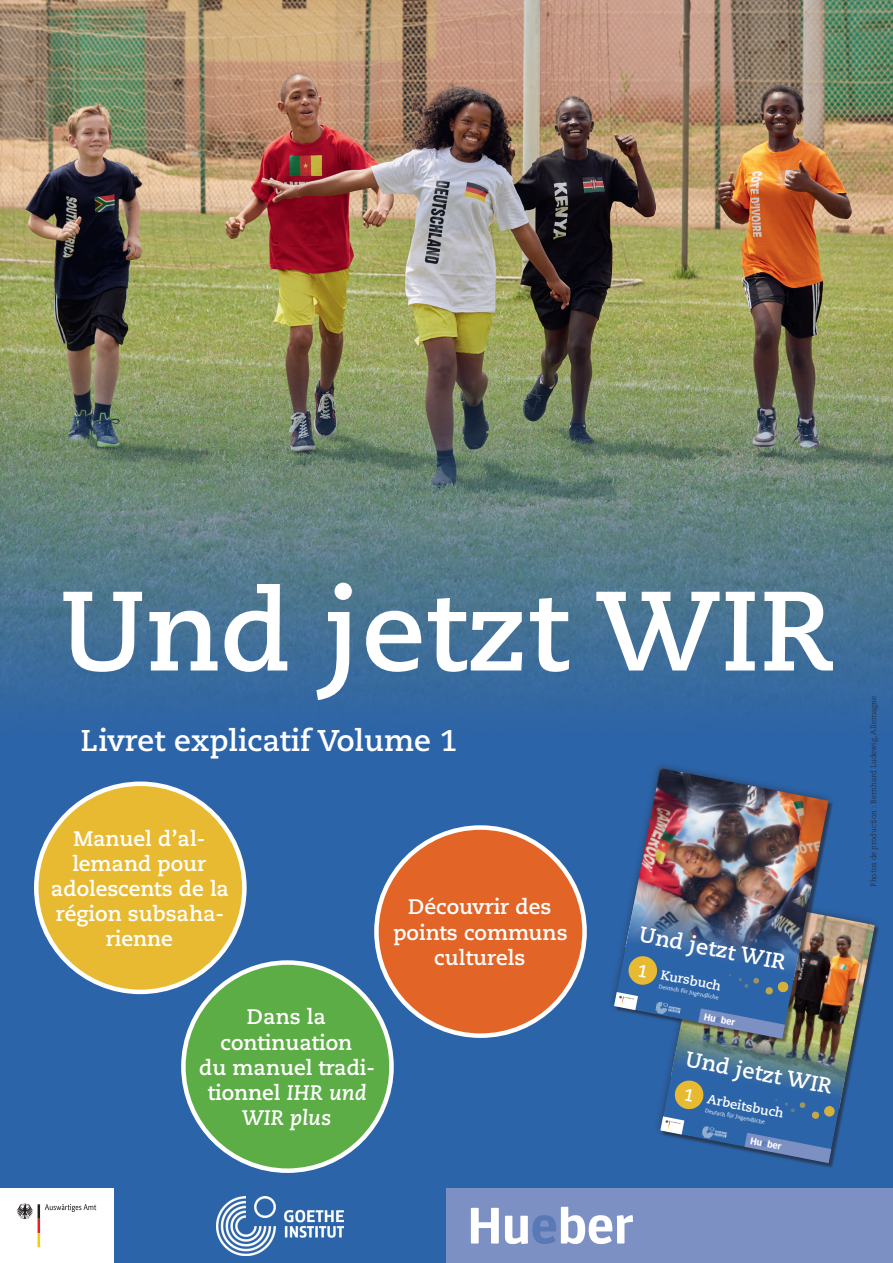
<style>
.page{position:relative;width:893px;height:1263px;background:#fff}
.page>*{position:absolute;margin:0;border:0;box-sizing:border-box;transform-origin:0 0}
.t1{font:700 112.5px "Caecilia LT Pro 75";color:#fff}
.t2{font:700 52.5px "Forward Sans";color:#fff}
.t3{font:700 30px "Caecilia LT Pro 75";color:#fff}
.t4{font:700 21.6px "Caecilia LT Pro 75";color:#fff}
.t5{font:700 21px/25.2px "Caecilia LT Pro 75";color:#fff;text-align:center}
.t6{font:italic 700 21px "Caecilia LT Pro 76";color:#fff}
.t7{font:700 12.9px "Caecilia LT Pro 75";color:#fff}
.t8{font:700 10.05px "Forward Sans";color:#fff}
.t9{font:300 7.5px "Caecilia LT Pro 45";color:#231f20}
.t10{font:5.25px "Caecilia LT Pro 55 Roman";color:#fff}
.s1{font-family:"Caecilia LT Pro 76";font-style:italic}
.s2{font-size:17.25px}
.s3{color:#5878b6}
.s4{color:#5978b6}
</style>
<div class="page">
<img style="left:0;top:0;width:893px;height:330px">
<img style="left:0;top:330px;width:893px;height:933px">
<div style="left:183px;top:962px;width:208px;height:209px;background:#5dad47;border-radius:50%"></div>
<div style="left:376px;top:827px;width:209px;height:209px;background:#e26427;border-radius:50%"></div>
<div style="left:36px;top:784px;width:208px;height:208px;background:#e8ba31;border-radius:50%"></div>
<div style="left:446px;top:1188px;width:447px;height:75px;background:#7d90c4"></div>
<div style="left:0;top:1188px;width:113px;height:75px;background:#fff"></div>
<svg style="left:17px;top:1203px;width:79px;height:44px"></svg>
<img style="left:216px;top:1196px;width:127px;height:59px">
<div style="left:651px;top:883px;width:233px;height:289px;background:#2c64a9"></div>
<img style="left:838px;top:892px;width:37px;height:217px">
<div style="left:605px;top:759px;width:233px;height:288px;background:#2c64a9"></div>
<img style="left:625px;top:768px;width:203px;height:125px">
<img style="left:614px;top:893px;width:239px;height:270px">
<h1 class="t1" style="left:60px;top:554px;width:774px">Und jetzt WIR</h1>
<h3 class="t3" style="left:81px;top:720px;width:378px">Livret explicatif Volume 1</h3>
<p class="t5" style="left:51px;top:825px;width:180px">Manuel d’al&shy;lemand pour adolescents de la région subsaha&shy;rienne</p>
<p class="t5" style="left:199px;top:1004px;width:177px">Dans la continuation<br>du manuel tradi&shy;tionnel <span class="s1">IHR und</span></p>
<p class="t6" style="left:242px;top:1104px;width:91px">WIR plus</p>
<p class="t5" style="left:393px;top:894px;width:176px">Découvrir des points communs culturels</p>
<p class="t4" style="left:642px;top:920px;width:150px;rotate:11deg">Und jetzt WIR</p>
<p class="t10" style="left:659px;top:983px;width:62px;rotate:11deg">Deutsch für Jugendliche</p>
<p class="t7" style="left:639px;top:961px;width:86px;rotate:11deg"><span class="s2">1</span> Kursbuch</p>
<p class="t8" style="left:705px;top:1010px;width:33px;rotate:11deg">Hu<span class="s3">e</span>ber</p>
<p class="t4" style="left:689px;top:1044px;width:150px;rotate:11deg">Und jetzt WIR</p>
<p class="t7" style="left:709px;top:1090px;width:79px;rotate:11deg">Arbeitsbuch</p>
<p class="t10" style="left:706px;top:1107px;width:62px;rotate:11deg">Deutsch für Jugendliche</p>
<p class="t8" style="left:751px;top:1135px;width:33px;rotate:11deg">Hu<span class="s3">e</span>ber</p>
<h2 class="t2" style="left:468px;top:1195px;width:168px">Hu<span class="s4">e</span>ber</h2>
<p class="t9" style="left:869px;top:887px;width:192px;rotate:-90deg">Photos de production : Bernhard Ludewig, Allemagne</p>
</div>
